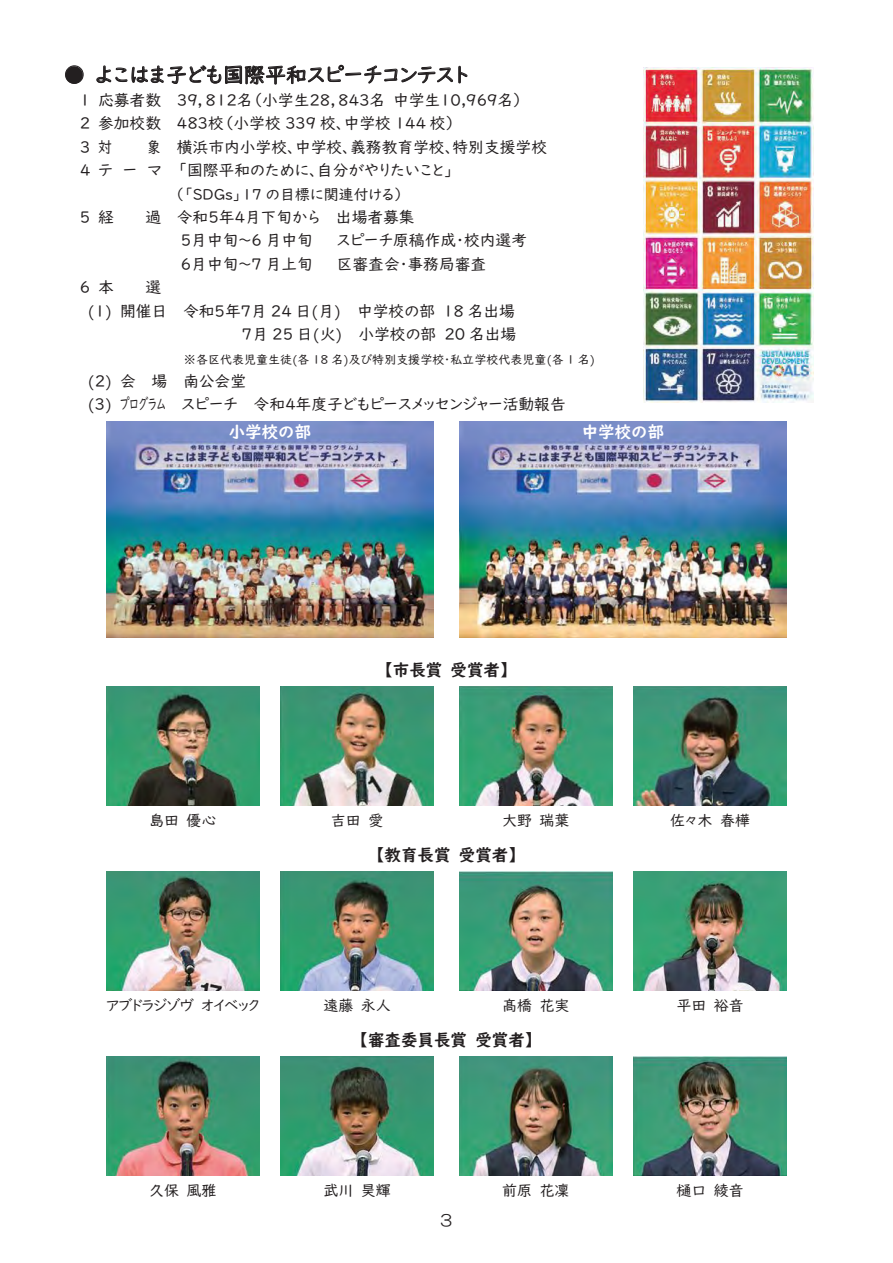
<style>
.page{position:relative;width:893px;height:1263px;background:#fff}
.page>*{position:absolute;margin:0;border:0;box-sizing:border-box;transform-origin:0 0}
.t1{font:21px "UD Digi Kyokasho NK R";color:#231f20}
.t2{font:16.5px "UD Digi Kyokasho NP B";color:#231f20}
.t3{font:16.5px "UD Digi Kyokasho NP B";color:#fff}
.t4{font:15.9px/23.4px "UD Digi Kyokasho NK R";color:#231f20}
.t5{font:15.9px/23.4px "UD Digi Kyokasho NK R";color:#231f20;scale:.87 1}
.t6{font:15.9px "HG Maru Gothic MPRO";color:#231f20}
.t7{font:15px "UD Digi Kyokasho NK R";color:#231f20}
.t8{font:15px "UD Digi Kyokasho NK R";letter-spacing:-.045em;color:#231f20}
.t9{font:12px "UD Digi Kyokasho NK R";color:#231f20}
</style>
<div class="page">
<img style="left:643px;top:67px;width:170px;height:335px">
<img style="left:106px;top:421px;width:328px;height:217px">
<img style="left:459px;top:421px;width:328px;height:217px">
<img style="left:106px;top:687px;width:153px;height:119px">
<img style="left:281px;top:687px;width:153px;height:119px">
<img style="left:459px;top:687px;width:153px;height:119px">
<img style="left:634px;top:687px;width:153px;height:119px">
<img style="left:106px;top:872px;width:153px;height:119px">
<img style="left:281px;top:872px;width:153px;height:119px">
<img style="left:459px;top:872px;width:153px;height:119px">
<img style="left:634px;top:872px;width:153px;height:119px">
<img style="left:106px;top:1057px;width:153px;height:119px">
<img style="left:281px;top:1057px;width:153px;height:119px">
<img style="left:459px;top:1057px;width:153px;height:119px">
<img style="left:634px;top:1057px;width:153px;height:119px">
<h1 class="t1" style="left:64px;top:63px;width:406px">● よこはま子ども国際平和スピーチコンテスト</h1>
<p class="t4" style="left:80px;top:88px;width:445px">１応募者数 ３９，８１２名（小学生２８，８４３名中学生１０,９６９名）<br>２参加校数 48３校（小学校 339 校、中学校 144 校）<br>３対</p>
<p class="t5" style="left:80px;top:135px;width:539px;text-indent:67px">象 横浜市内小学校、中学校、義務教育学校、特別支援学校<br>４テ ー マ 「国際平和のために、自分がやりたいこと」</p>
<p class="t7" style="left:174px;top:185px;width:231px">（「ＳＤＧｓ」17 の目標に関連付ける）</p>
<p class="t4" style="left:80px;top:206px;width:36px">５経</p>
<p class="t4" style="left:181px;top:206px;width:236px;text-indent:-35px">過 令和５年４月下旬から 出場者募集<br>５月中旬～6 月中旬</p>
<p class="t4" style="left:337px;top:229px;width:192px">スピーチ原稿作成・校内選考</p>
<p class="t4" style="left:181px;top:252px;width:134px">６月中旬～7 月上旬</p>
<p class="t4" style="left:337px;top:252px;width:151px">区審査会・事務局審査</p>
<p class="t4" style="left:80px;top:276px;width:36px">６本</p>
<p class="t4" style="left:145px;top:276px;width:17px">選</p>
<p class="t4" style="left:88px;top:299px;width:429px">(1) 開催日 令和５年７月 24 日(月) 中学校の部 18 名出場</p>
<p class="t4" style="left:242px;top:322px;width:276px">７月 25 日(火) 小学校の部 20 名出場</p>
<p class="t9" style="left:184px;top:352px;width:413px">※各区代表児童生徒(各 18 名)及び特別支援学校・私立学校代表児童(各 1 名)</p>
<p class="t4" style="left:88px;top:369px;width:480px">(2) 会 場 南公会堂<br>(3) プログラム スピーチ 令和４年度子どもピースメッセンジャー活動報告</p>
<p class="t3" style="left:229px;top:422px;width:84px">小学校の部</p>
<p class="t3" style="left:582px;top:422px;width:84px">中学校の部</p>
<p class="t2" style="left:376px;top:660px;width:142px">【市長賞 受賞者】</p>
<p class="t7" style="left:149px;top:812px;width:69px">島田 優心</p>
<p class="t7" style="left:331px;top:812px;width:54px">吉田 愛</p>
<p class="t7" style="left:502px;top:812px;width:69px">大野 瑞葉</p>
<p class="t7" style="left:670px;top:812px;width:81px">佐々木 春樺</p>
<p class="t2" style="left:368px;top:845px;width:158px">【教育長賞 受賞者】</p>
<p class="t8" style="left:106px;top:997px;width:155px">アブドラジゾヴ オイベック</p>
<p class="t7" style="left:323px;top:997px;width:69px">遠藤 永人</p>
<p class="t7" style="left:502px;top:997px;width:69px">髙橋 花実</p>
<p class="t7" style="left:676px;top:997px;width:69px">平田 裕音</p>
<p class="t2" style="left:352px;top:1030px;width:191px">【審査委員長賞 受賞者】</p>
<p class="t7" style="left:149px;top:1182px;width:69px">久保 風雅</p>
<p class="t7" style="left:323px;top:1182px;width:69px">武川 昊輝</p>
<p class="t7" style="left:502px;top:1182px;width:69px">前原 花凜</p>
<p class="t7" style="left:676px;top:1182px;width:69px">樋口 綾音</p>
<p class="t6" style="left:441px;top:1212px;width:13px">3</p>
</div>
